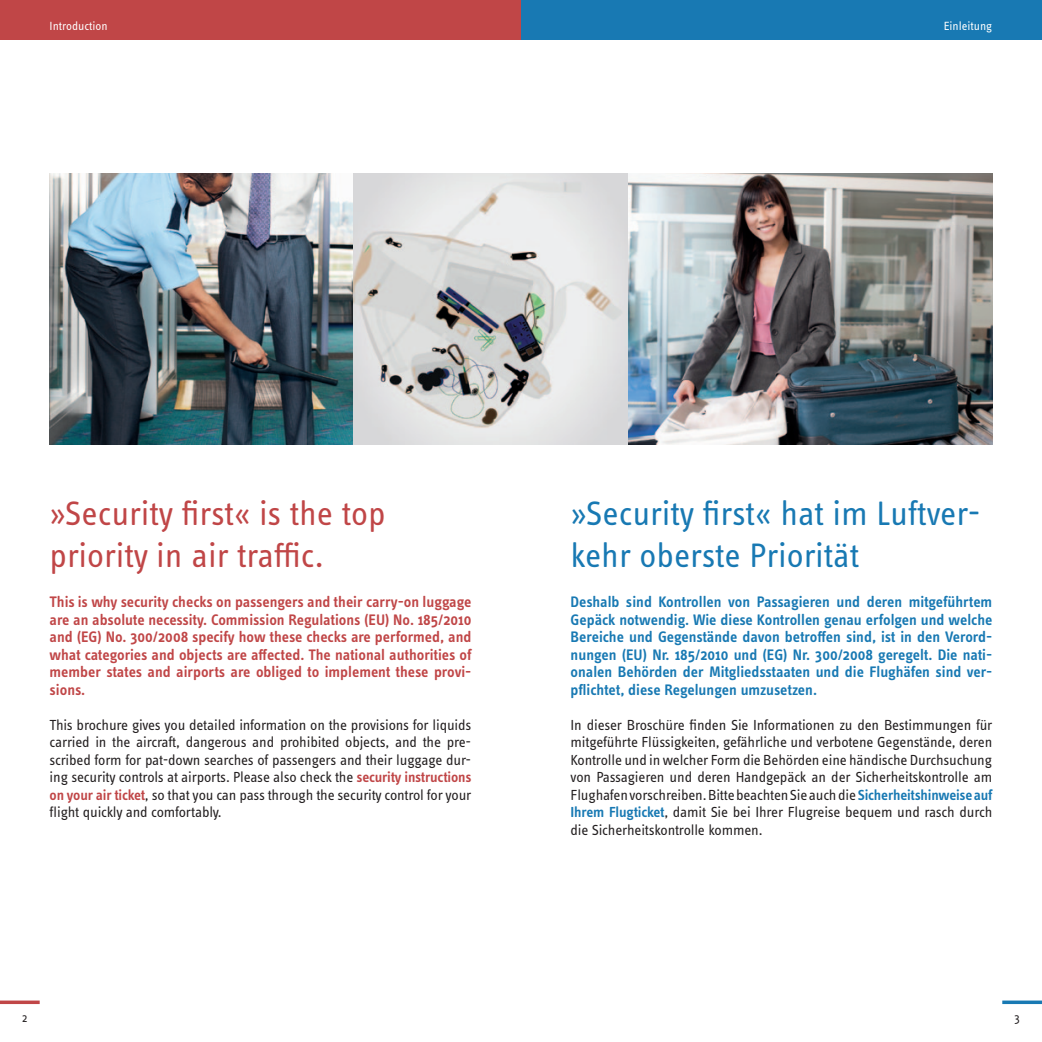
<style>
.page{position:relative;width:1042px;height:1042px;background:#fff}
.page>*{position:absolute;margin:0;border:0;box-sizing:border-box;transform-origin:0 0}
.t1{font:35px/42px "Info OT Text";color:#1879b3}
.t2{font:35px/42px "Info OT Text";color:#c04647}
.t3{font:600 15.75px/17.5px "Info OT Text";color:#1879b3;text-align:justify}
.t4{font:600 15.75px/17.5px "Info OT Text";color:#c04647;text-align:justify}
.Normal_englisch{font:15.05px/17.5px "Info OT Text";letter-spacing:-.01em;color:#231f20;text-align:justify}
.t5{font:12.25px "Info OT Text";color:#fff}
.t6{font:12.25px "Info OT Text";color:#231f20}
.s1{font-weight:600;color:#c04647}
.s2{font-weight:600;color:#1879b3}
</style>
<div class="page">
<svg style="left:0;top:1000px;width:40px;height:4px"></svg>
<svg style="left:1002px;top:1000px;width:40px;height:4px"></svg>
<img style="left:50px;top:174px;width:942px;height:270px">
<div style="left:521px;top:0;width:521px;height:40px;background:#1879b3"></div>
<div style="left:0;top:0;width:521px;height:40px;background:#c04647"></div>
<p class="t5" style="left:50px;top:18px;width:60px">Introduction</p>
<p class="t5" style="left:944px;top:18px;width:50px">Einleitung</p>
<p class="t2" style="left:50px;top:492px;width:338px">»Security first« is the top priority in air traffic.</p>
<p class="t4" style="left:50px;top:593px;width:423px">This is why security checks on passengers and their carry-on luggage are an absolute necessity. Commission Regulations (EU) No. 185/2010 and (EG) No. 300/2008 specify how these checks are performed, and what categories and objects are affected. The national authorities of member states and airports are obliged to implement these provi&shy;sions.</p>
<p class="Normal_englisch" style="left:50px;top:715px;width:423px">This brochure gives you detailed information on the provisions for liquids carried in the aircraft, dangerous and prohibited objects, and the pre&shy;scribed form for pat-down searches of passengers and their luggage dur&shy;ing security controls at airports. Please also check the <span class="s1">security instructions on your air ticket</span>, so that you can pass through the security control for your flight quickly and comfortably.</p>
<p class="t1" style="left:570px;top:492px;width:412px">»Security first« hat im Luftver&shy;kehr oberste Priorität</p>
<p class="t3" style="left:570px;top:593px;width:423px">Deshalb sind Kontrollen von Passagieren und deren mitgeführtem Gepäck notwendig. Wie diese Kontrollen genau erfolgen und welche Bereiche und Gegenstände davon betroffen sind, ist in den Verord&shy;nungen (EU) Nr. 185/2010 und (EG) Nr. 300/2008 geregelt. Die nati&shy;onalen Behörden der Mitgliedsstaaten und die Flughäfen sind ver&shy;pflichtet, diese Regelungen umzusetzen.</p>
<p class="Normal_englisch" style="left:570px;top:715px;width:423px">In dieser Broschüre finden Sie Informationen zu den Bestimmungen für mitgeführte Flüssigkeiten, gefährliche und verbotene Gegenstände, deren Kontrolle und in welcher Form die Behörden eine händische Durchsuchung von Passagieren und deren Handgepäck an der Sicherheitskontrolle am Flughafen vorschreiben. Bitte beachten Sie auch die <span class="s2">Sicherheitshinweiseauf Ihrem Flugticket</span>, damit Sie bei Ihrer Flugreise bequem und rasch durch die Sicherheitskontrolle kommen.</p>
<p class="t6" style="left:22px;top:1010px;width:7px">2</p>
<p class="t6" style="left:1014px;top:1010px;width:7px">3</p>
</div>
